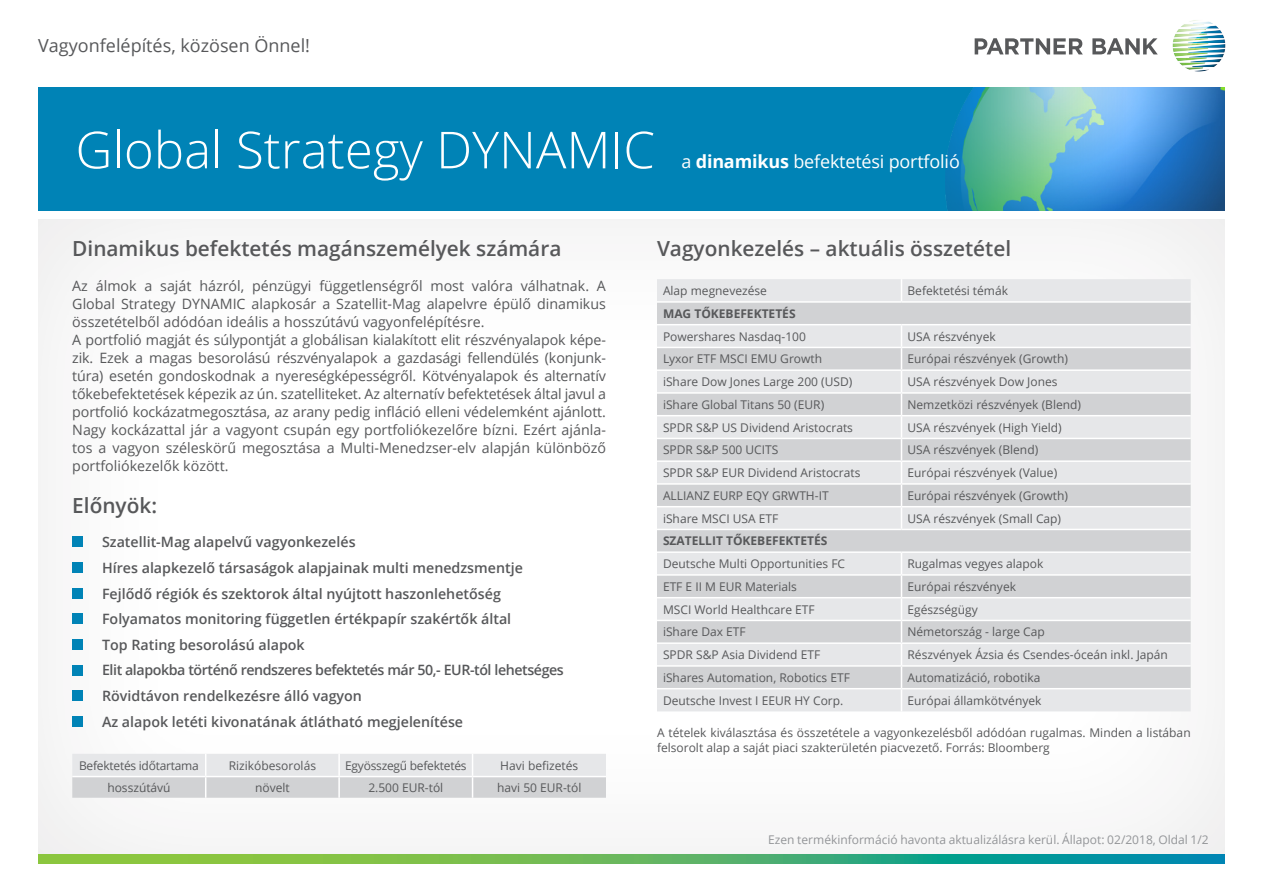
<style>
.page{position:relative;width:1263px;height:893px;background:#fff}
.page>*{position:absolute;margin:0;border:0;box-sizing:border-box;transform-origin:0 0}
.t1{font:300 51px "Open Sans";color:#fff}
.Subheadline{font:600 20.85px "Open Sans";color:#57585a}
.t2{font:18px "Open Sans";letter-spacing:-.01em;color:#fff}
.t3{font:18px "Open Sans";color:#57585a}
.Fließtext{font:14.25px/18px "Open Sans";color:#57585a;text-align:justify}
.Aufzählung{font:600 14.25px "Open Sans";color:#57585a}
.Aufzählung-2{font:600 14.25px "Open Sans";letter-spacing:-.03em;color:#57585a}
.Tabellentext{font:12px "Open Sans";color:#57585a}
.Fließtext-2{font:12px/15px "Open Sans";color:#57585a}
.Fließtext_klein{font:12px "Open Sans";color:#939598}
.Tabellentext-2{font:12px "Open Sans";letter-spacing:-.02em;color:#57585a}
.Tabellentext-3{font:700 12px "Open Sans";color:#57585a}
.s1{font-weight:700}
</style>
<div class="page">
<img style="left:1172px;top:20px;width:54px;height:52px">
<svg style="left:975px;top:38px;width:183px;height:16px"></svg>
<div style="left:38px;top:87px;width:1187px;height:123px;background:#0083b6"></div>
<svg style="left:38px;top:855px;width:1187px;height:8px;background:#51b068"></svg>
<img style="left:945px;top:87px;width:280px;height:123px">
<div style="left:72px;top:537px;width:11px;height:10px;background:#0083b6"></div>
<div style="left:72px;top:562px;width:11px;height:11px;background:#0083b6"></div>
<div style="left:72px;top:588px;width:11px;height:10px;background:#0083b6"></div>
<div style="left:72px;top:613px;width:11px;height:11px;background:#0083b6"></div>
<div style="left:72px;top:639px;width:11px;height:11px;background:#0083b6"></div>
<div style="left:72px;top:665px;width:11px;height:10px;background:#0083b6"></div>
<div style="left:72px;top:690px;width:11px;height:11px;background:#0083b6"></div>
<div style="left:72px;top:716px;width:11px;height:10px;background:#0083b6"></div>
<svg style="left:72px;top:754px;width:534px;height:44px;background:#dddee0"></svg>
<div style="left:657px;top:279px;width:534px;height:432px;background:#e6e7e9"></div>
<svg style="left:657px;top:303px;width:534px;height:385px;background:#dbdcde"></svg>
<svg style="left:901px;top:279px;width:1px;height:22px"></svg>
<hr style="left:657px;top:301px;width:244px;height:2px;background:#fff">
<hr style="left:901px;top:301px;width:290px;height:2px;background:#fff">
<hr style="left:657px;top:324px;width:244px;height:1px;background:#fff">
<hr style="left:901px;top:324px;width:290px;height:1px;background:#fff">
<hr style="left:657px;top:347px;width:244px;height:1px;background:#fff">
<hr style="left:901px;top:347px;width:290px;height:1px;background:#fff">
<hr style="left:657px;top:369px;width:244px;height:2px;background:#fff">
<hr style="left:901px;top:369px;width:290px;height:2px;background:#fff">
<hr style="left:657px;top:392px;width:244px;height:2px;background:#fff">
<hr style="left:901px;top:392px;width:290px;height:2px;background:#fff">
<hr style="left:657px;top:415px;width:244px;height:1px;background:#fff">
<hr style="left:901px;top:415px;width:290px;height:1px;background:#fff">
<hr style="left:657px;top:438px;width:244px;height:1px;background:#fff">
<hr style="left:901px;top:438px;width:290px;height:1px;background:#fff">
<hr style="left:657px;top:460px;width:244px;height:2px;background:#fff">
<hr style="left:901px;top:460px;width:290px;height:2px;background:#fff">
<hr style="left:657px;top:483px;width:244px;height:2px;background:#fff">
<hr style="left:901px;top:483px;width:290px;height:2px;background:#fff">
<hr style="left:657px;top:506px;width:244px;height:1px;background:#fff">
<hr style="left:901px;top:506px;width:290px;height:1px;background:#fff">
<svg style="left:901px;top:325px;width:1px;height:204px"></svg>
<hr style="left:657px;top:529px;width:244px;height:1px;background:#fff">
<hr style="left:901px;top:529px;width:290px;height:1px;background:#fff">
<hr style="left:657px;top:551px;width:244px;height:2px;background:#fff">
<hr style="left:901px;top:551px;width:290px;height:2px;background:#fff">
<hr style="left:657px;top:574px;width:244px;height:2px;background:#fff">
<hr style="left:901px;top:574px;width:290px;height:2px;background:#fff">
<hr style="left:657px;top:597px;width:244px;height:1px;background:#fff">
<hr style="left:901px;top:597px;width:290px;height:1px;background:#fff">
<hr style="left:657px;top:620px;width:244px;height:1px;background:#fff">
<hr style="left:901px;top:620px;width:290px;height:1px;background:#fff">
<hr style="left:657px;top:642px;width:244px;height:2px;background:#fff">
<hr style="left:901px;top:642px;width:290px;height:2px;background:#fff">
<hr style="left:657px;top:665px;width:244px;height:2px;background:#fff">
<hr style="left:901px;top:665px;width:290px;height:2px;background:#fff">
<hr style="left:657px;top:688px;width:244px;height:1px;background:#fff">
<hr style="left:901px;top:688px;width:290px;height:1px;background:#fff">
<svg style="left:901px;top:553px;width:1px;height:158px"></svg>
<p class="t3" style="left:38px;top:33px;width:273px">Vagyonfelépítés, közösen Önnel!</p>
<p class="t1" style="left:75px;top:115px;width:581px">Global Strategy DYNAMIC</p>
<p class="t2" style="left:681px;top:149px;width:280px">a <span class="s1">dinamikus</span> befektetési portfolió</p>
<p class="Subheadline" style="left:72px;top:234px;width:491px">Dinamikus befektetés magánszemélyek számára</p>
<p class="Fließtext" style="left:72px;top:277px;width:535px">Az álmok a saját házról, pénzügyi függetlenségről most valóra válhatnak. A Global Strategy DYNAMIC alapkosár a Szatellit-Mag alapelvre épülő dinamikus összetételből adódóan ideális a hosszútávú vagyonfelépítésre.</p>
<p class="Fließtext" style="left:72px;top:331px;width:535px">A portfolió magját és súlypontját a globálisan kialakított elit részvényalapok képe&shy;zik. Ezek a magas besorolású részvényalapok a gazdasági fellendülés (konjunk&shy;túra) esetén gondoskodnak a nyereségképességről. Kötvényalapok és alternatív tőkebefektetések képezik az ún. szatelliteket. Az alternatív befektetések által javul a portfolió kockázatmegosztása, az arany pedig infláció elleni védelemként ajánlott.<br>Nagy kockázattal jár a vagyont csupán egy portfoliókezelőre bízni. Ezért ajánla&shy;tos a vagyon széleskörű megosztása a Multi-Menedzser-elv alapján különböző portfoliókezelők között.</p>
<p class="Subheadline" style="left:72px;top:491px;width:86px">Előnyök:</p>
<p class="Aufzählung" style="left:102px;top:532px;width:255px">Szatellit-Mag alapelvű vagyonkezelés</p>
<p class="Aufzählung" style="left:102px;top:558px;width:422px">Híres alapkezelő társaságok alapjainak multi menedzsmentje</p>
<p class="Aufzählung" style="left:102px;top:584px;width:400px">Fejlődő régiók és szektorok által nyújtott haszonlehetőség</p>
<p class="Aufzählung" style="left:102px;top:609px;width:411px">Folyamatos monitoring független értékpapír szakértők által</p>
<p class="Aufzählung" style="left:102px;top:635px;width:204px">Top Rating besorolású alapok</p>
<p class="Aufzählung-2" style="left:102px;top:660px;width:463px">Elit alapokba történő rendszeres befektetés már 50,- EUR-tól lehetséges</p>
<p class="Aufzählung" style="left:102px;top:686px;width:261px">Rövidtávon rendelkezésre álló vagyon</p>
<p class="Aufzählung" style="left:102px;top:712px;width:363px">Az alapok letéti kivonatának átlátható megjelenítése</p>
<p class="Tabellentext-2" style="left:79px;top:757px;width:121px">Befektetés időtartama</p>
<p class="Tabellentext" style="left:229px;top:757px;width:89px">Rizikóbesorolás</p>
<p class="Tabellentext-2" style="left:345px;top:757px;width:123px">Egyösszegű befektetés</p>
<p class="Tabellentext" style="left:500px;top:757px;width:79px">Havi befizetés</p>
<p class="Tabellentext" style="left:107px;top:779px;width:65px">hosszútávú</p>
<p class="Tabellentext" style="left:255px;top:779px;width:36px">növelt</p>
<p class="Tabellentext" style="left:368px;top:779px;width:76px">2.500 EUR-tól</p>
<p class="Tabellentext" style="left:497px;top:779px;width:86px">havi 50 EUR-tól</p>
<p class="Subheadline" style="left:657px;top:234px;width:356px">Vagyonkezelés – aktuális összetétel</p>
<p class="Tabellentext" style="left:663px;top:283px;width:105px">Alap megnevezése</p>
<p class="Tabellentext" style="left:907px;top:283px;width:102px">Befektetési témák</p>
<p class="Tabellentext-3" style="left:663px;top:305px;width:134px">MAG TŐKEBEFEKTETÉS</p>
<p class="Tabellentext" style="left:663px;top:328px;width:144px">Powershares Nasdaq-100</p>
<p class="Tabellentext" style="left:907px;top:328px;width:90px">USA részvények</p>
<p class="Tabellentext" style="left:663px;top:351px;width:161px">Lyxor ETF MSCI EMU Growth</p>
<p class="Tabellentext" style="left:907px;top:351px;width:162px">Európai részvények (Growth)</p>
<p class="Tabellentext" style="left:663px;top:374px;width:191px">iShare Dow Jones Large 200 (USD)</p>
<p class="Tabellentext" style="left:907px;top:374px;width:152px">USA részvények Dow Jones</p>
<p class="Tabellentext" style="left:663px;top:396px;width:163px">iShare Global Titans 50 (EUR)</p>
<p class="Tabellentext" style="left:907px;top:396px;width:175px">Nemzetközi részvények (Blend)</p>
<p class="Tabellentext" style="left:663px;top:419px;width:191px">SPDR S&amp;P US Dividend Aristocrats</p>
<p class="Tabellentext" style="left:907px;top:419px;width:156px">USA részvények (High Yield)</p>
<p class="Tabellentext" style="left:663px;top:442px;width:117px">SPDR S&amp;P 500 UCITS</p>
<p class="Tabellentext" style="left:907px;top:442px;width:132px">USA részvények (Blend)</p>
<p class="Tabellentext" style="left:663px;top:465px;width:199px">SPDR S&amp;P EUR Dividend Aristocrats</p>
<p class="Tabellentext" style="left:907px;top:465px;width:151px">Európai részvények (Value)</p>
<p class="Tabellentext" style="left:663px;top:487px;width:167px">ALLIANZ EURP EQY GRWTH-IT</p>
<p class="Tabellentext" style="left:907px;top:487px;width:162px">Európai részvények (Growth)</p>
<p class="Tabellentext" style="left:663px;top:510px;width:117px">iShare MSCI USA ETF</p>
<p class="Tabellentext" style="left:907px;top:510px;width:155px">USA részvények (Small Cap)</p>
<p class="Tabellentext-3" style="left:663px;top:533px;width:166px">SZATELLIT TŐKEBEFEKTETÉS</p>
<p class="Tabellentext" style="left:663px;top:556px;width:184px">Deutsche Multi Opportunities FC</p>
<p class="Tabellentext" style="left:907px;top:556px;width:137px">Rugalmas vegyes alapok</p>
<p class="Tabellentext" style="left:663px;top:578px;width:135px">ETF E II M EUR Materials</p>
<p class="Tabellentext" style="left:907px;top:578px;width:110px">Európai részvények</p>
<p class="Tabellentext" style="left:663px;top:601px;width:153px">MSCI World Healthcare ETF</p>
<p class="Tabellentext" style="left:907px;top:601px;width:72px">Egészségügy</p>
<p class="Tabellentext" style="left:663px;top:624px;width:84px">iShare Dax ETF</p>
<p class="Tabellentext" style="left:907px;top:624px;width:139px">Németország - large Cap</p>
<p class="Tabellentext" style="left:663px;top:647px;width:159px">SPDR S&amp;P Asia Dividend ETF</p>
<p class="Tabellentext" style="left:907px;top:647px;width:262px">Részvények Ázsia és Csendes-óceán inkl. Japán</p>
<p class="Tabellentext" style="left:663px;top:669px;width:188px">iShares Automation, Robotics ETF</p>
<p class="Tabellentext" style="left:907px;top:669px;width:134px">Automatizáció, robotika</p>
<p class="Tabellentext" style="left:663px;top:692px;width:182px">Deutsche Invest I EEUR HY Corp.</p>
<p class="Tabellentext" style="left:907px;top:692px;width:135px">Európai államkötvények</p>
<p class="Fließtext-2" style="left:657px;top:725px;width:535px">A tételek kiválasztása és összetétele a vagyonkezelésből adódóan rugalmas. Minden a listában felsorolt alap a saját piaci szakterületén piacvezető. Forrás: Bloomberg</p>
<p class="Fließtext_klein" style="left:768px;top:831px;width:442px">Ezen termékinformáció havonta aktualizálásra kerül. Állapot: 02/2018, Oldal 1/2</p>
</div>
